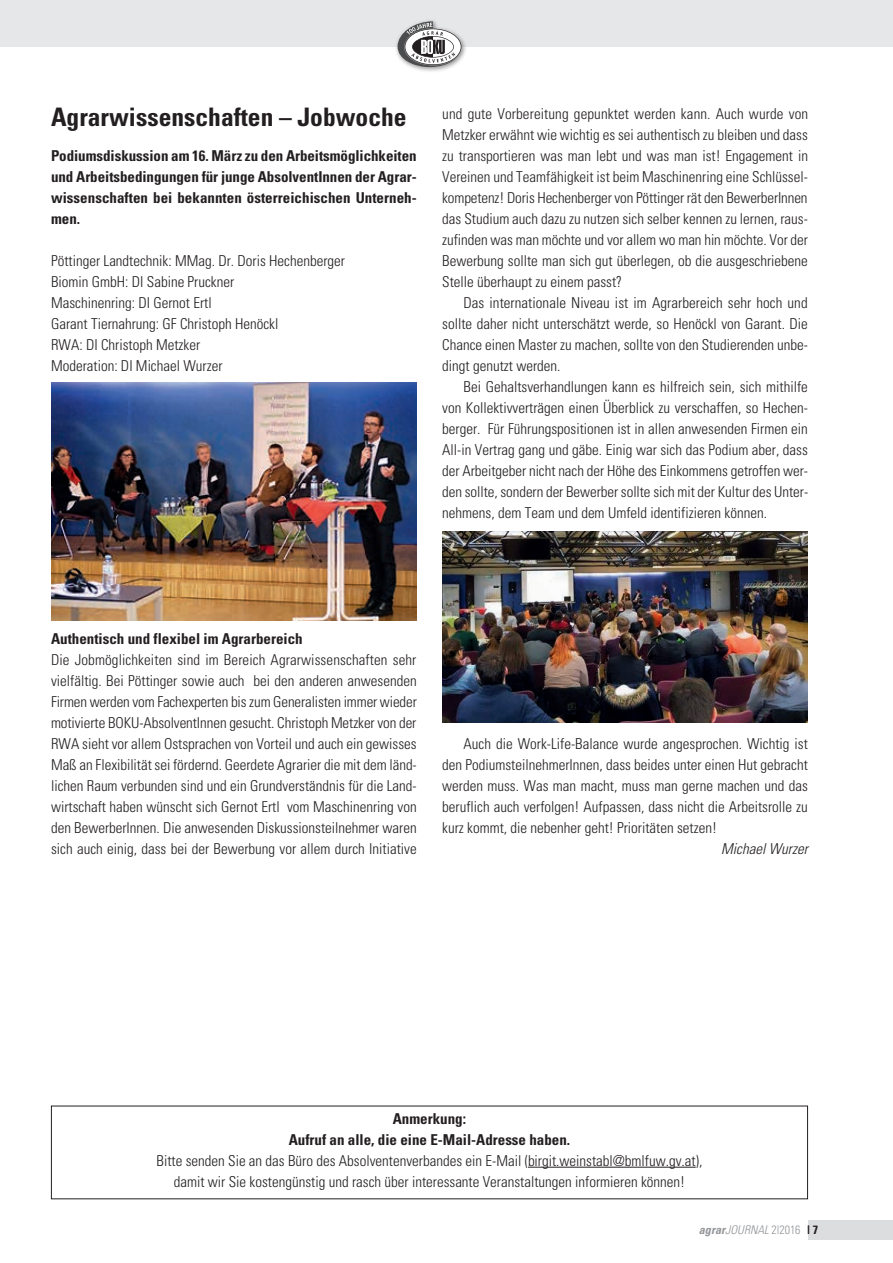
<style>
.page{position:relative;width:893px;height:1263px;background:#fff}
.page>*{position:absolute;margin:0;border:0;box-sizing:border-box;transform-origin:0 0}
.t1{font:700 condensed 25.5px "Univers";color:#231f20}
.t2{font:300 condensed 15px/21px "Univers";color:#231f20;text-align:justify}
.t3{font:700 condensed 15px/21px "Univers";color:#231f20;text-align:justify}
.t4{font:italic 300 condensed 15px "Univers";color:#231f20}
.t5{font:italic 300 condensed 12px "Univers";letter-spacing:.005em;color:#939598}
.s1{font-weight:700}
.s2{font-style:normal}
.s3{font-weight:700;font-style:normal;color:#231f20}
</style>
<div class="page">
<div style="left:0;top:0;width:893px;height:47px;background:#e6e7e9"></div>
<div style="left:394px;top:18px;width:73px;height:55px;background:#231f20;opacity:.5"></div>
<svg style="left:398px;top:21px;width:63px;height:46px"></svg>
<div style="left:808px;top:1220px;width:85px;height:19px;background:#dcdddf"></div>
<img style="left:51px;top:383px;width:366px;height:238px">
<img style="left:442px;top:531px;width:366px;height:191px">
<hr style="left:528px;top:1167px;width:168px;height:1px;background:#231f20">
<h1 class="t1" style="left:51px;top:101px;width:357px">Agrarwissenschaften – Jobwoche</h1>
<p class="t3" style="left:51px;top:145px;width:367px">Podiumsdiskussion am 16. März zu den Arbeitsmöglichkeiten und Arbeitsbedingungen für junge AbsolventInnen der Agrar&shy;wissenschaften bei bekannten österreichischen Unterneh&shy;men.</p>
<p class="t2" style="left:51px;top:250px;width:296px;text-align:left">Pöttinger Landtechnik: MMag. Dr. Doris Hechenberger Biomin GmbH: DI Sabine Pruckner<br>Maschinenring: DI Gernot Ertl<br>Garant Tiernahrung: GF Christoph Henöckl<br>RWA: DI Christoph Metzker<br>Moderation: DI Michael Wurzer</p>
<p class="t2" style="left:442px;top:103px;width:367px">und gute Vorbereitung gepunktet werden kann. Auch wurde von Metzker erwähnt wie wichtig es sei authentisch zu bleiben und dass zu transportieren was man lebt und was man ist! Engagement in Vereinen und Teamfähigkeit ist beim Maschinenring eine Schlüssel&shy;kompetenz! Doris Hechenberger von Pöttinger rät den BewerberInnen das Studium auch dazu zu nutzen sich selber kennen zu lernen, raus&shy;zufinden was man möchte und vor allem wo man hin möchte. Vor der Bewerbung sollte man sich gut überlegen, ob die ausgeschriebene Stelle überhaupt zu einem passt?</p>
<p class="t2" style="left:442px;top:292px;width:367px;text-indent:21px">Das internationale Niveau ist im Agrarbereich sehr hoch und sollte daher nicht unterschätzt werde, so Henöckl von Garant. Die Chance einen Master zu machen, sollte von den Studierenden unbe&shy;dingt genutzt werden.</p>
<p class="t2" style="left:442px;top:376px;width:367px;text-indent:21px">Bei Gehaltsverhandlungen kann es hilfreich sein, sich mithilfe von Kollektivverträgen einen Überblick zu verschaffen, so Hechen&shy;berger. Für Führungspositionen ist in allen anwesenden Firmen ein All-in Vertrag gang und gäbe. Einig war sich das Podium aber, dass der Arbeitgeber nicht nach der Höhe des Einkommens getroffen wer&shy;den sollte, sondern der Bewerber sollte sich mit der Kultur des Unter&shy;nehmens, dem Team und dem Umfeld identifizieren können.</p>
<p class="t3" style="left:51px;top:628px;width:253px">Authentisch und flexibel im Agrarbereich</p>
<p class="t2" style="left:51px;top:649px;width:367px">Die Jobmöglichkeiten sind im Bereich Agrarwissenschaften sehr vielfältig. Bei Pöttinger sowie auch bei den anderen anwesenden Firmen werden vom Fachexperten bis zum Generalisten immer wieder motivierte BOKU-AbsolventInnen gesucht. Christoph Metzker von der RWA sieht vor allem Ostsprachen von Vorteil und auch ein gewisses Maß an Flexibilität sei fördernd. Geerdete Agrarier die mit dem länd&shy;lichen Raum verbunden sind und ein Grundverständnis für die Land&shy;wirtschaft haben wünscht sich Gernot Ertl vom Maschinenring von den BewerberInnen. Die anwesenden Diskussionsteilnehmer waren sich auch einig, dass bei der Bewerbung vor allem durch Initiative</p>
<p class="t2" style="left:442px;top:733px;width:367px;text-indent:21px">Auch die Work-Life-Balance wurde angesprochen. Wichtig ist den PodiumsteilnehmerInnen, dass beides unter einen Hut gebracht werden muss. Was man macht, muss man gerne machen und das beruflich auch verfolgen! Aufpassen, dass nicht die Arbeitsrolle zu kurz kommt, die nebenher geht! Prioritäten setzen!</p>
<p class="t4" style="left:721px;top:840px;width:88px">Michael Wurzer</p>
<p class="t3" style="left:289px;top:1108px;width:283px;text-align:center">Anmerkung:<br>Aufruf an alle, die eine E-Mail-Adresse haben.</p>
<p class="t2" style="left:157px;top:1150px;width:547px;text-align:center">Bitte senden Sie an das Büro des Absolventenverbandes ein E-Mail (birgit.weinstabl@bmlfuw.gv.at), damit wir Sie kostengünstig und rasch über interessante Veranstaltungen informieren können!</p>
<p class="t5" style="left:699px;top:1222px;width:121px"><span class="s1">agrar</span>JOURNAL <span class="s2">2|2016</span> <span class="s3">| 7</span></p>
</div>
